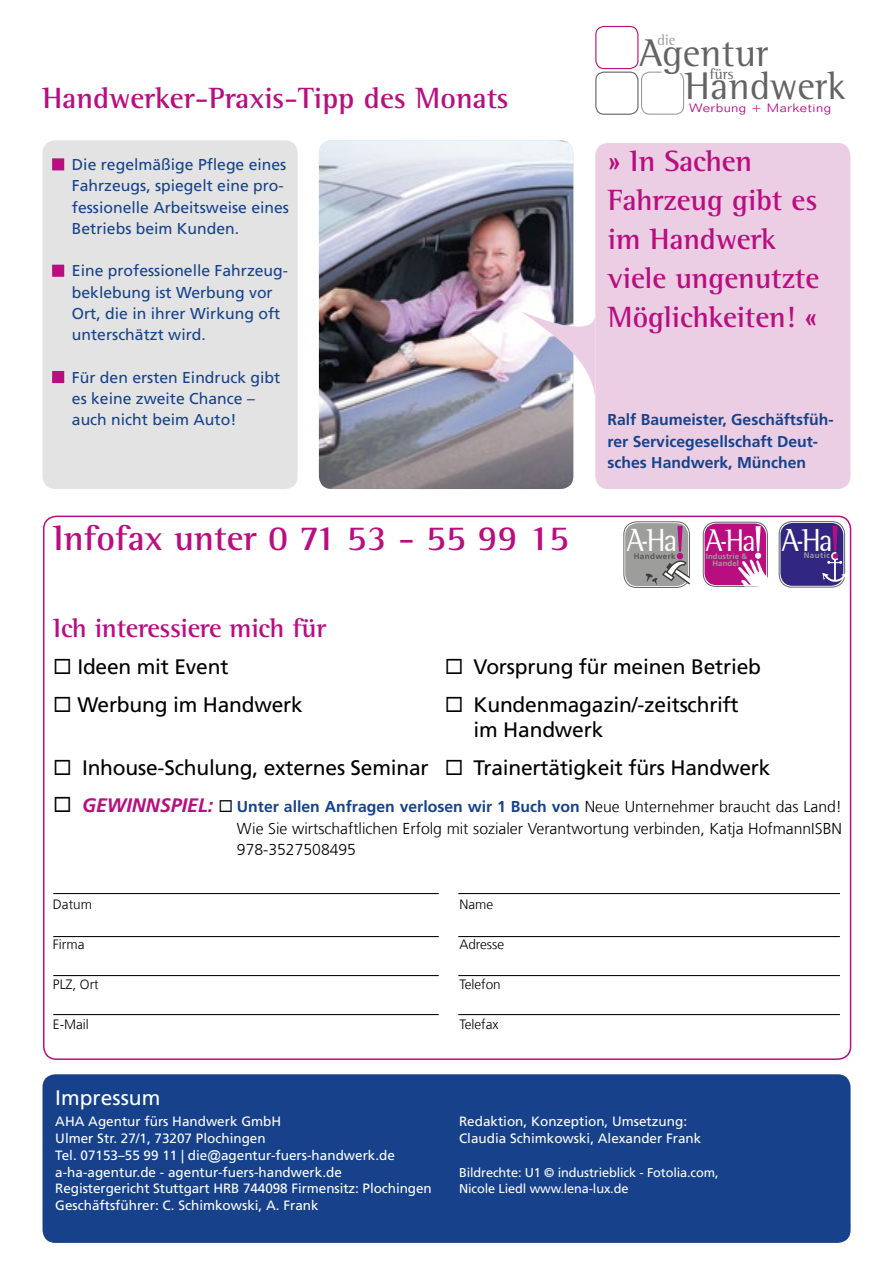
<style>
.page{position:relative;width:893px;height:1263px;background:#fff}
.page>*{position:absolute;margin:0;border:0;box-sizing:border-box;transform-origin:0 0}
.t1{font:39.6px "Rotis Semi Serif";color:#646363}
.t2{font:700 36px "Rotis Semi Serif";color:#b80e80}
.t3{font:32.85px "Rotis Semi Serif";color:#fff;scale:.9 1}
.t4{font:32.1px "Rotis Semi Serif";color:#fff;scale:.9 1}
.t5{font:700 30px/39px "Rotis Semi Serif";letter-spacing:-.005em;color:#b80e80}
.t6{font:700 27px "Rotis Semi Serif";letter-spacing:-.01em;color:#b80e80}
.t7{font:21px/25.5px "Frutiger LT Com";letter-spacing:-.01em;color:#000}
.t8{font:21px "Frutiger LT Com";color:#fff}
.t9{font:15.75px/21.3px "Frutiger";color:#17428b}
.t10{font:300 15.75px/21.3px "Frutiger LT Com";color:#000;text-align:justify}
.t11{font:700 15.75px/21.3px "Frutiger";color:#17428b}
.t12{font:15.3px "Rotis Semi Serif";color:#646363}
.t13{font:15.3px "Rotis Semi Serif";color:#9d9d9c}
.t14{font:13.5px/16.8px "Frutiger LT Com";color:#fff}
.t15{font:300 13.5px "Frutiger LT Com";color:#000}
.t16{font:12.75px/16.8px "Frutiger LT Com";letter-spacing:-.01em;color:#fff}
.t17{font:300 11.85px "Folio BT";letter-spacing:.025em;color:#b80e80;scale:1.17 1}
.t18{font:700 8.1px "Frutiger LT Com";letter-spacing:.05em;color:#9d9d9c}
.t19{font:700 7.95px "Frutiger LT Com";letter-spacing:.05em;color:#575756}
.t20{font:700 7.8px/7.1px "Frutiger LT Com";letter-spacing:.01em;color:#9d9d9c;text-align:center}
.s1{color:#b80e80}
.s2{font-weight:700;font-style:italic;font-size:19.5px;color:#b80e80}
.s3{font-weight:700;color:#17428b}
.s4{font-family:"Arial"}
</style>
<div class="page">
<div style="left:43px;top:140px;width:255px;height:349px;background:#e3e3e3;border-radius:13px"></div>
<div style="left:43px;top:1074px;width:808px;height:169px;background:#17428b;border-radius:13px"></div>
<hr style="left:53px;top:893px;width:386px;height:1px;background:#000">
<hr style="left:458px;top:893px;width:382px;height:1px;background:#000">
<hr style="left:53px;top:936px;width:386px;height:1px;background:#000">
<hr style="left:458px;top:936px;width:382px;height:1px;background:#000">
<hr style="left:53px;top:975px;width:386px;height:1px;background:#000">
<hr style="left:458px;top:975px;width:382px;height:1px;background:#000">
<hr style="left:53px;top:1014px;width:386px;height:1px;background:#000">
<hr style="left:458px;top:1014px;width:382px;height:1px;background:#000">
<img style="left:319px;top:140px;width:254px;height:349px">
<div style="left:52px;top:158px;width:12px;height:12px;border:3px solid #b80e80"></div>
<div style="left:52px;top:265px;width:12px;height:12px;border:3px solid #b80e80"></div>
<div style="left:52px;top:371px;width:12px;height:12px;border:3px solid #b80e80"></div>
<div style="left:595px;top:143px;width:255px;height:346px;background:#ebcee4;border-radius:13px"></div>
<svg style="left:521px;top:311px;width:75px;height:88px"></svg>
<div style="left:595px;top:26px;width:43px;height:43px;border:1px solid #b80e80;border-radius:8px"></div>
<div style="left:595px;top:72px;width:43px;height:43px;border:1px solid #646363;border-radius:8px"></div>
<svg style="left:641px;top:71px;width:44px;height:44px"></svg>
<div style="left:779px;top:521px;width:66px;height:66px;border:1px solid #646363;border-radius:13px"></div>
<div style="left:780px;top:523px;width:63px;height:63px;background:#312783;border-radius:12px"></div>
<svg style="left:822px;top:526px;width:24px;height:56px"></svg>
<div style="left:703px;top:522px;width:65px;height:65px;border:1px solid #646363;border-radius:12px"></div>
<div style="left:704px;top:523px;width:62px;height:62px;background:#b80e80;border-radius:12px"></div>
<svg style="left:738px;top:526px;width:29px;height:60px"></svg>
<div style="left:624px;top:522px;width:66px;height:66px;border:1px solid #646363;border-radius:13px"></div>
<div style="left:625px;top:523px;width:63px;height:63px;background:#9d9d9c;border-radius:12px"></div>
<svg style="left:646px;top:526px;width:44px;height:59px"></svg>
<h3 class="t5" style="left:43px;top:78px;width:468px">Handwerker-Praxis-Tipp des Monats</h3>
<p class="t9" style="left:72px;top:154px;width:219px;text-indent:-20px"><span class="s1">■</span> Die regelmäßige Pflege eines<br>Fahrzeugs, spiegelt eine pro&shy;fessionelle Arbeitsweise eines<br>Betriebs beim Kunden.</p>
<p class="t9" style="left:72px;top:260px;width:218px;text-indent:-20px"><span class="s1">■</span> Eine professionelle Fahrzeug&shy;beklebung ist Werbung vor<br>Ort, die in ihrer Wirkung oft unterschätzt wird.</p>
<p class="t9" style="left:72px;top:367px;width:210px;text-indent:-20px"><span class="s1">■</span> Für den ersten Eindruck gibt es keine zweite Chance – auch nicht beim Auto!</p>
<h2 class="t2" style="left:53px;top:516px;width:517px">Infofax unter 0 71 53 - 55 99 15</h2>
<p class="t13" style="left:657px;top:31px;width:20px">die</p>
<h1 class="t1" style="left:639px;top:29px;width:130px">Agentur</h1>
<p class="t12" style="left:709px;top:65px;width:25px">fürs</p>
<h1 class="t1" style="left:684px;top:63px;width:163px">Handwerk</h1>
<p class="t17" style="left:689px;top:100px;width:123px">Werbung + Marketing</p>
<h3 class="t5" style="left:608px;top:142px;width:213px">» In Sachen<br>Fahrzeug gibt es im Handwerk viele ungenutzte<br>Möglichkeiten! «</h3>
<p class="t11" style="left:608px;top:409px;width:228px">Ralf Baumeister, Geschäftsfüh&shy;rer Servicegesellschaft Deut&shy;sches Handwerk, München</p>
<h3 class="t3" style="left:627px;top:521px;width:58px">A-Ha</h3>
<p class="t19" style="left:634px;top:552px;width:44px">Handwerk</p>
<h3 class="t4" style="left:706px;top:521px;width:57px">A-Ha</h3>
<p class="t20" style="left:706px;top:553px;width:43px">Industrie &amp;<br>Handel</p>
<h3 class="t3" style="left:782px;top:521px;width:58px">A-Ha</h3>
<p class="t18" style="left:804px;top:551px;width:28px">Nautic</p>
<h3 class="t6" style="left:53px;top:612px;width:275px">Ich interessiere mich für</h3>
<h3 class="t7" style="left:53px;top:654px;width:177px">◻ Ideen mit Event</h3>
<h3 class="t7" style="left:445px;top:654px;width:318px">◻ Vorsprung für meinen Betrieb</h3>
<h3 class="t7" style="left:53px;top:692px;width:251px">◻ Werbung im Handwerk</h3>
<h3 class="t7" style="left:474px;top:692px;width:267px;text-indent:-29px">◻ Kundenmagazin/-zeitschrift im Handwerk</h3>
<h3 class="t7" style="left:53px;top:755px;width:719px">◻ Inhouse-Schulung, externes Seminar ◻ Trainertätigkeit fürs Handwerk</h3>
<p class="t10" style="left:237px;top:796px;width:607px;text-indent:-184px">◻ <span class="s2">GEWINNSPIEL:</span> ◻ <span class="s3">Unter allen Anfragen verlosen wir 1 Buch von</span> Neue Unternehmer braucht das Land!<br>Wie Sie wirtschaftlichen Erfolg mit sozialer Verantwortung verbinden, Katja HofmannISBN 978-3527508495</p>
<p class="t15" style="left:53px;top:897px;width:41px">Datum</p>
<p class="t15" style="left:459px;top:897px;width:35px">Name</p>
<p class="t15" style="left:53px;top:936px;width:33px">Firma</p>
<p class="t15" style="left:459px;top:936px;width:46px">Adresse</p>
<p class="t15" style="left:53px;top:976px;width:47px">PLZ, Ort</p>
<p class="t15" style="left:459px;top:976px;width:43px">Telefon</p>
<p class="t15" style="left:53px;top:1016px;width:37px">E-Mail</p>
<p class="t15" style="left:459px;top:1016px;width:40px">Telefax</p>
<h3 class="t8" style="left:55px;top:1085px;width:107px">Impressum</h3>
<p class="t14" style="left:55px;top:1113px;width:378px">AHA Agentur fürs Handwerk GmbH<br>Ulmer Str. 27/1, 73207 Plochingen<br>Tel. 07153–55 99 11 | die<span class="s4">@</span>agentur-fuers-handwerk.de a-ha-agentur.de - agentur-fuers-handwerk.de Registergericht Stuttgart HRB 744098 Firmensitz: Plochingen Geschäftsführer: C. Schimkowski, A. Frank</p>
<p class="t14" style="left:459px;top:1113px;width:244px">Redaktion, Konzeption, Umsetzung:<br>Claudia Schimkowski, Alexander Frank</p>
<p class="t16" style="left:459px;top:1164px;width:261px">Bildrechte: U1 © industrieblick - Fotolia.com,<br>Nicole Liedl www.lena-lux.de</p>
</div>
